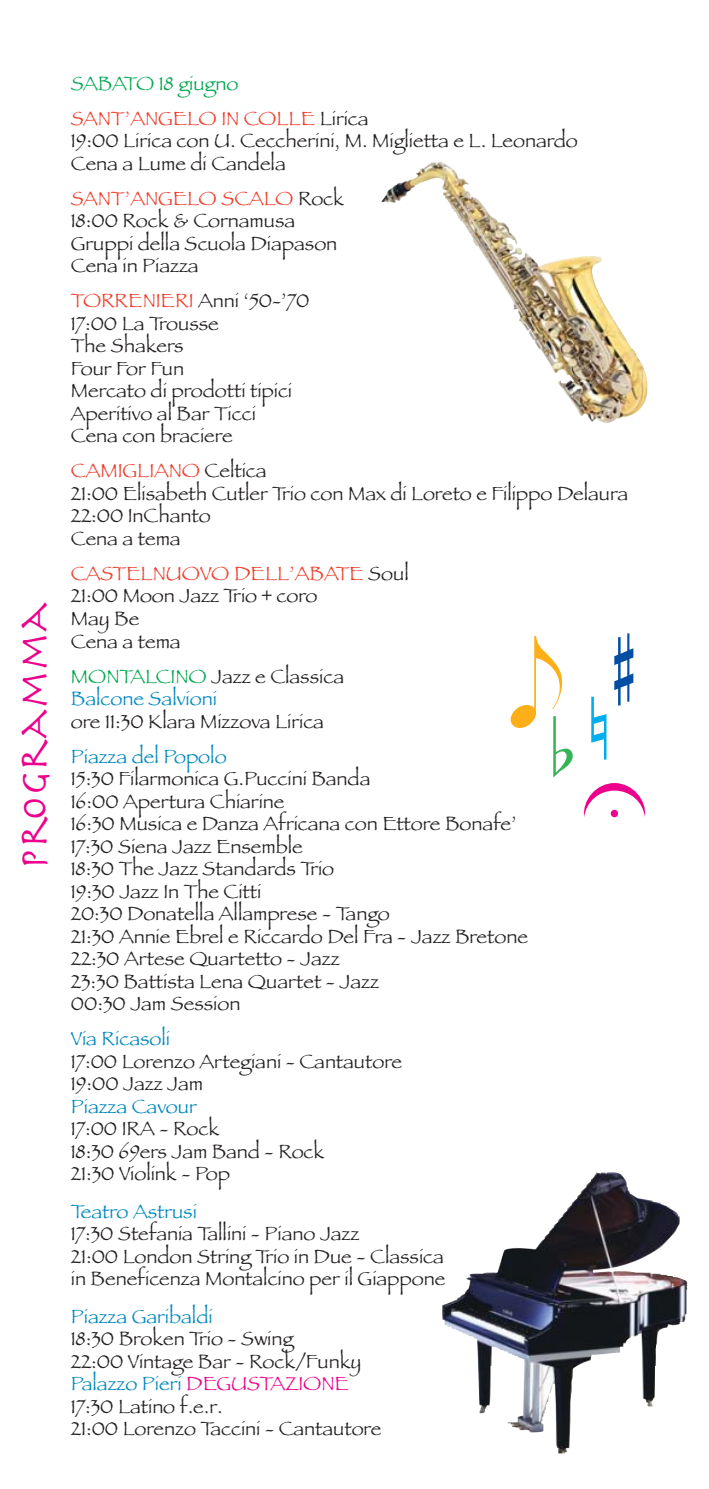
<style>
.page{position:relative;width:709px;height:1489px;background:#fff}
.page>*{position:absolute;margin:0;border:0;box-sizing:border-box;transform-origin:0 0}
.t1{font:90px "Petrucci";color:#fcaf17}
.t2{font:90px "Petrucci";color:#35b558}
.t3{font:90px "Petrucci";color:#ec008c}
.t4{font:40px "Herculanum";color:#ec008c}
.t5{font:20px/22.5px "Papyrus";color:#231f20}
.t6{font:20px/22.5px "Papyrus";color:#0088bf}
.t7{font:20px/35px "Papyrus";color:#ef3e2b}
.s1{color:#00a650}
.s2{color:#231f20}
.s3{color:#ef3e2b}
.s4{color:#0088bf}
.s5{color:#ec008c}
</style>
<div class="page">
<img style="left:442px;top:1172px;width:245px;height:281px">
<img style="left:458px;top:178px;width:144px;height:121px">
<h2 class="t4" style="left:22px;top:868px;width:267px;rotate:-90deg">programma</h2>
<p class="t7" style="left:71px;top:67px;width:299px"><span class="s1">SABATO 18 giugno<br></span>SANT’ANGELO IN COLLE <span class="s2">Lirica</span></p>
<p class="t5" style="left:71px;top:130px;width:508px">19:00 Lirica con U. Ceccherini, M. Miglietta e L. Leonardo<br>Cena a Lume di Candela</p>
<p class="t5" style="left:71px;top:188px;width:275px"><span class="s3">SANT’ANGELO SCALO</span> Rock<br>18:00 Rock &amp; Cornamusa<br>Gruppi della Scuola Diapason<br>Cena in Piazza</p>
<p class="t5" style="left:71px;top:290px;width:240px"><span class="s3">TORRENIERI</span> Anni ‘50-’70<br>17:00 La Trousse<br>The Shakers<br>Four For Fun<br>Mercato di prodotti tipici<br>Aperitivo al Bar Ticci<br>Cena con braciere</p>
<p class="t5" style="left:71px;top:460px;width:558px"><span class="s3">CAMIGLIANO</span> Celtica<br>21:00 Elisabeth Cutler Trio con Max di Loreto e Filippo Delaura<br>22:00 InChanto<br>Cena a tema</p>
<p class="t5" style="left:71px;top:563px;width:339px"><span class="s3">CASTELNUOVO DELL’ABATE</span> Soul<br>21:00 Moon Jazz Trio + coro<br>May Be<br>Cena a tema</p>
<p class="t6" style="left:71px;top:665px;width:275px"><span class="s1">MONTALCINO</span> <span class="s2">Jazz e Classica<br></span>Balcone Salvioni</p>
<p class="t5" style="left:71px;top:710px;width:255px">ore 11:30 Klara Mizzova Lirica</p>
<p class="t6" style="left:71px;top:745px;width:157px">Piazza del Popolo</p>
<h1 class="t1" style="left:510px;top:643px;width:138px">e <sup>I</sup></h1>
<h1 class="t2" style="left:553px;top:676px;width:57px">b<sup>n</sup></h1>
<h1 class="t3" style="left:584px;top:733px;width:63px">U</h1>
<p class="t5" style="left:71px;top:768px;width:458px">15:30 Filarmonica G.Puccini Banda<br>16:00 Apertura Chiarine<br>16:30 Musica e Danza Africana con Ettore Bonafe’<br>17:30 Siena Jazz Ensemble<br>18:30 The Jazz Standards Trio<br>19:30 Jazz In The Citti<br>20:30 Donatella Allamprese - Tango<br>21:30 Annie Ebrel e Riccardo Del Fra - Jazz Bretone<br>22:30 Artese Quartetto - Jazz<br>23:30 Battista Lena Quartet - Jazz<br>00:30 Jam Session</p>
<p class="t6" style="left:71px;top:1028px;width:101px">Via Ricasoli</p>
<p class="t5" style="left:71px;top:1050px;width:333px">17:00 Lorenzo Artegiani - Cantautore<br>19:00 Jazz Jam</p>
<p class="t6" style="left:71px;top:1095px;width:127px">Piazza Cavour</p>
<p class="t5" style="left:71px;top:1118px;width:255px">17:00 IRA - Rock<br>18:30 69ers Jam Band - Rock<br>21:30 Violink - Pop</p>
<p class="t6" style="left:71px;top:1200px;width:127px">Teatro Astrusi</p>
<p class="t5" style="left:71px;top:1223px;width:376px">17:30 Stefania Tallini - Piano Jazz<br>21:00 London String Trio in Due - Classica in Beneficenza Montalcino per il Giappone</p>
<p class="t6" style="left:71px;top:1305px;width:143px">Piazza Garibaldi</p>
<p class="t5" style="left:71px;top:1328px;width:312px">18:30 Broken Trio - Swing<br>22:00 Vintage Bar - Rock/Funky<br><span class="s4">Palazzo Pieri</span> <span class="s5">DEGUSTAZIONE<br></span>17:30 Latino f.e.r.<br>21:00 Lorenzo Taccini - Cantautore</p>
</div>
